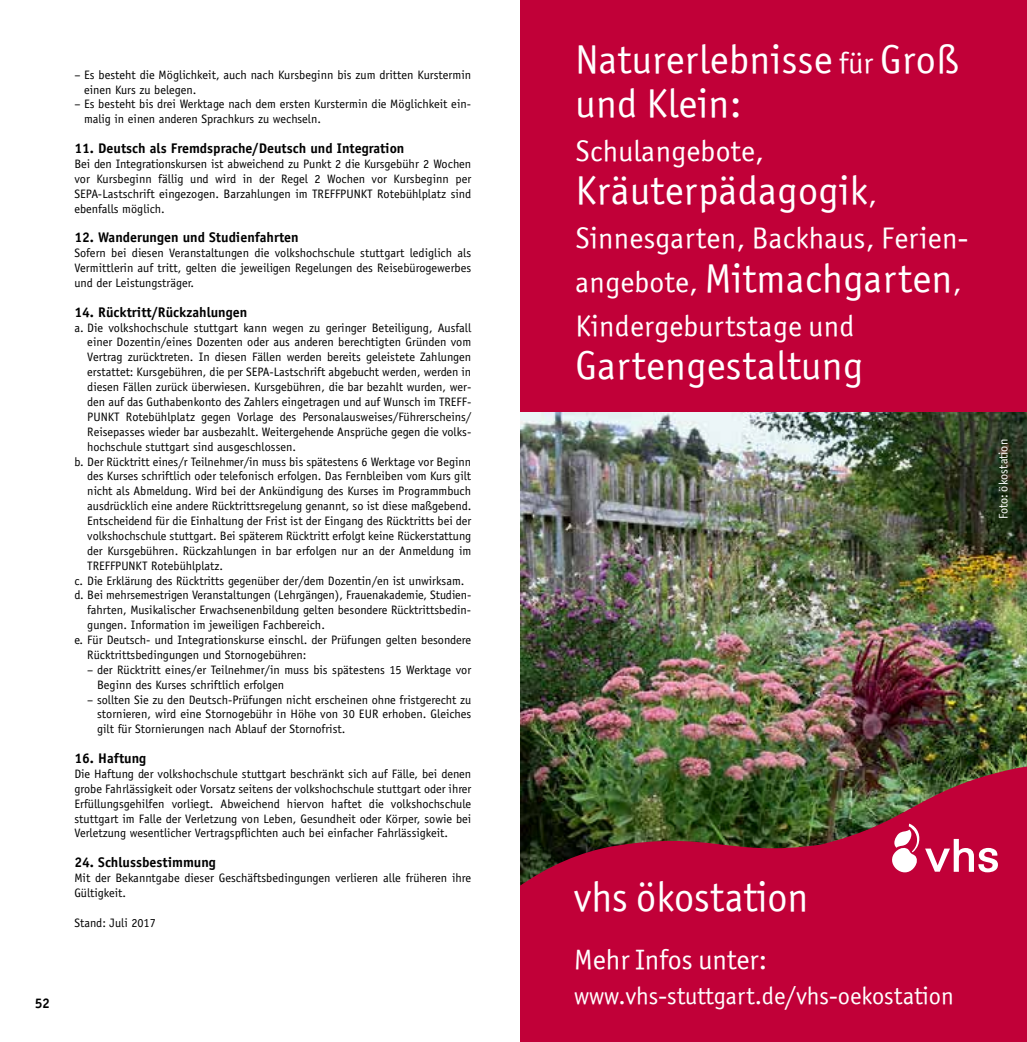
<style>
.page{position:relative;width:1027px;height:1042px;background:#fff}
.page>*{position:absolute;margin:0;border:0;box-sizing:border-box;transform-origin:0 0}
.t1{font:41.82px "Officina Sans ITCTT Book";color:#fff;scale:.96 1}
.t2{font:40.25px/43.8px "Officina Sans ITCTT Book";letter-spacing:.01em;color:#fff}
.t3{font:29.75px "Officina Sans ITCTT Book";letter-spacing:.01em;color:#fff}
.t4{font:28px "Officina Sans ITCTT Book";color:#fff}
.t5{font:24.5px "Officina Sans ITCTT Book";color:#fff}
.t6{font:700 14px "Officina Sans";color:#000}
.t7{font:12.25px/14.9px "Officina Sans";color:#000}
.t8{font:12.25px "Officina Sans ITCTT Book";color:#fff}
.s1{font-size:29.75px}
</style>
<div class="page">
<img style="left:521px;top:412px;width:506px;height:330px">
<img style="left:521px;top:742px;width:506px;height:300px">
<div style="left:521px;top:0;width:506px;height:412px;background:#c10038"></div>
<svg style="left:890px;top:823px;width:108px;height:51px"></svg>
<p class="t7" style="left:84px;top:67px;width:389px;text-indent:-10px">– Es besteht die Möglichkeit, auch nach Kursbeginn bis zum dritten Kurstermin einen Kurs zu belegen.</p>
<p class="t7" style="left:84px;top:97px;width:388px;text-indent:-10px">– Es besteht bis drei Werktage nach dem ersten Kurstermin die Möglichkeit ein&shy;malig in einen anderen Sprachkurs zu wechseln.</p>
<p class="t6" style="left:74px;top:140px;width:332px">11. Deutsch als Fremdsprache/Deutsch und Integration</p>
<p class="t7" style="left:74px;top:156px;width:398px;text-align:justify">Bei den Integrationskursen ist abweichend zu Punkt 2 die Kursgebühr 2 Wochen vor Kursbeginn fällig und wird in der Regel 2 Wochen vor Kursbeginn per SEPA-Lastschrift eingezogen. Barzahlungen im TREFFPUNKT Rotebühlplatz sind ebenfalls möglich.</p>
<p class="t6" style="left:74px;top:229px;width:226px">12. Wanderungen und Studienfahrten</p>
<p class="t7" style="left:74px;top:246px;width:398px;text-align:justify">Sofern bei diesen Veranstaltungen die volkshochschule stuttgart lediglich als Vermittlerin auf tritt, gelten die jeweiligen Regelungen des Reisebürogewerbes und der Leistungsträger.</p>
<p class="t6" style="left:74px;top:303px;width:174px">14. Rücktritt/Rückzahlungen</p>
<p class="t7" style="left:74px;top:320px;width:398px">a. Die volkshochschule stuttgart kann wegen zu geringer Beteiligung, Ausfall</p>
<p class="t7" style="left:87px;top:335px;width:385px">einer Dozentin/eines Dozenten oder aus anderen berechtigten Gründen vom</p>
<p class="t7" style="left:87px;top:350px;width:385px">Vertrag zurücktreten. In diesen Fällen werden bereits geleistete Zahlungen</p>
<p class="t7" style="left:87px;top:365px;width:385px">erstattet: Kursgebühren, die per SEPA-Lastschrift abgebucht werden, werden in</p>
<p class="t7" style="left:87px;top:379px;width:386px">diesen Fällen zurück überwiesen. Kursgebühren, die bar bezahlt wurden, wer-</p>
<p class="t7" style="left:87px;top:394px;width:385px">den auf das Guthabenkonto des Zahlers eingetragen und auf Wunsch im TREFF-</p>
<p class="t7" style="left:87px;top:409px;width:385px">PUNKT Rotebühlplatz gegen Vorlage des Personalausweises/Führerscheins/</p>
<p class="t7" style="left:87px;top:424px;width:385px">Reisepasses wieder bar ausbezahlt. Weitergehende Ansprüche gegen die volks-</p>
<p class="t7" style="left:87px;top:439px;width:210px">hochschule stuttgart sind ausgeschlossen.</p>
<p class="t7" style="left:74px;top:454px;width:398px">b. Der Rücktritt eines/r Teilnehmer/in muss bis spätestens 6 Werktage vor Beginn</p>
<p class="t7" style="left:87px;top:469px;width:385px">des Kurses schriftlich oder telefonisch erfolgen. Das Fernbleiben vom Kurs gilt</p>
<p class="t7" style="left:87px;top:484px;width:385px">nicht als Abmeldung. Wird bei der Ankündigung des Kurses im Programmbuch</p>
<p class="t7" style="left:87px;top:498px;width:385px">ausdrücklich eine andere Rücktrittsregelung genannt, so ist diese maßgebend.</p>
<p class="t7" style="left:87px;top:513px;width:386px">Entscheidend für die Einhaltung der Frist ist der Eingang des Rücktritts bei der</p>
<p class="t7" style="left:87px;top:528px;width:385px">volkshochschule stuttgart. Bei späterem Rücktritt erfolgt keine Rückerstattung</p>
<p class="t7" style="left:87px;top:543px;width:385px">der Kursgebühren. Rückzahlungen in bar erfolgen nur an der Anmeldung im</p>
<p class="t7" style="left:87px;top:558px;width:137px">TREFFPUNKT Rotebühlplatz.</p>
<p class="t7" style="left:74px;top:573px;width:392px">c. Die Erklärung des Rücktritts gegenüber der/dem Dozentin/en ist unwirksam.</p>
<p class="t7" style="left:74px;top:588px;width:398px">d. Bei mehrsemestrigen Veranstaltungen (Lehrgängen), Frauenakademie, Studien-</p>
<p class="t7" style="left:87px;top:603px;width:385px">fahrten, Musikalischer Erwachsenenbildung gelten besondere Rücktrittsbedin-</p>
<p class="t7" style="left:87px;top:617px;width:239px">gungen. Information im jeweiligen Fachbereich.</p>
<p class="t7" style="left:74px;top:632px;width:398px">e. Für Deutsch- und Integrationskurse einschl. der Prüfungen gelten besondere</p>
<p class="t7" style="left:87px;top:647px;width:221px">Rücktrittsbedingungen und Stornogebühren:</p>
<p class="t7" style="left:97px;top:662px;width:376px;text-indent:-10px">– der Rücktritt eines/er Teilnehmer/in muss bis spätestens 15 Werktage vor<br>Beginn des Kurses schriftlich erfolgen</p>
<p class="t7" style="left:97px;top:692px;width:376px;text-align:justify;text-indent:-10px">– sollten Sie zu den Deutsch-Prüfungen nicht erscheinen ohne fristgerecht zu stornieren, wird eine Stornogebühr in Höhe von 30 EUR erhoben. Gleiches gilt für Stornierungen nach Ablauf der Stornofrist.</p>
<p class="t6" style="left:74px;top:749px;width:73px">16. Haftung</p>
<p class="t7" style="left:74px;top:766px;width:399px;text-align:justify">Die Haftung der volkshochschule stuttgart beschränkt sich auf Fälle, bei denen grobe Fahrlässigkeit oder Vorsatz seitens der volkshochschule stuttgart oder ihrer Erfüllungsgehilfen vorliegt. Abweichend hiervon haftet die volkshochschule stuttgart im Falle der Verletzung von Leben, Gesundheit oder Körper, sowie bei Verletzung wesentlicher Vertragspflichten auch bei einfacher Fahrlässigkeit.</p>
<p class="t6" style="left:74px;top:854px;width:143px">24. Schlussbestimmung</p>
<p class="t7" style="left:74px;top:870px;width:398px">Mit der Bekanntgabe dieser Geschäftsbedingungen verlieren alle früheren ihre<br>Gültigkeit.</p>
<p class="t7" style="left:74px;top:915px;width:83px">Stand: Juli 2017</p>
<p class="t6" style="left:35px;top:994px;width:17px">52</p>
<h2 class="t2" style="left:575px;top:37px;width:387px">Naturerlebnisse <span class="s1">für</span> Groß und Klein:</h2>
<h3 class="t3" style="left:575px;top:133px;width:190px">Schulangebote,</h3>
<h2 class="t2" style="left:575px;top:169px;width:303px">Kräuterpädagogik<span class="s1">,</span></h2>
<h3 class="t3" style="left:575px;top:221px;width:394px">Sinnesgarten, Backhaus, Ferien-</h3>
<h2 class="t2" style="left:575px;top:256px;width:387px"><span class="s1">angebote,</span> Mitmachgarten<span class="s1">,</span></h2>
<h3 class="t3" style="left:575px;top:308px;width:280px">Kindergeburtstage und</h3>
<h2 class="t2" style="left:575px;top:344px;width:289px">Gartengestaltung</h2>
<p class="t8" style="left:996px;top:519px;width:82px;rotate:-90deg">Foto: ökostation</p>
<h1 class="t1" style="left:574px;top:872px;width:245px">vhs ökostation</h1>
<h3 class="t4" style="left:574px;top:943px;width:194px">Mehr Infos unter:</h3>
<h3 class="t5" style="left:574px;top:981px;width:381px">www.vhs-stuttgart.de/vhs-oekostation</h3>
</div>
